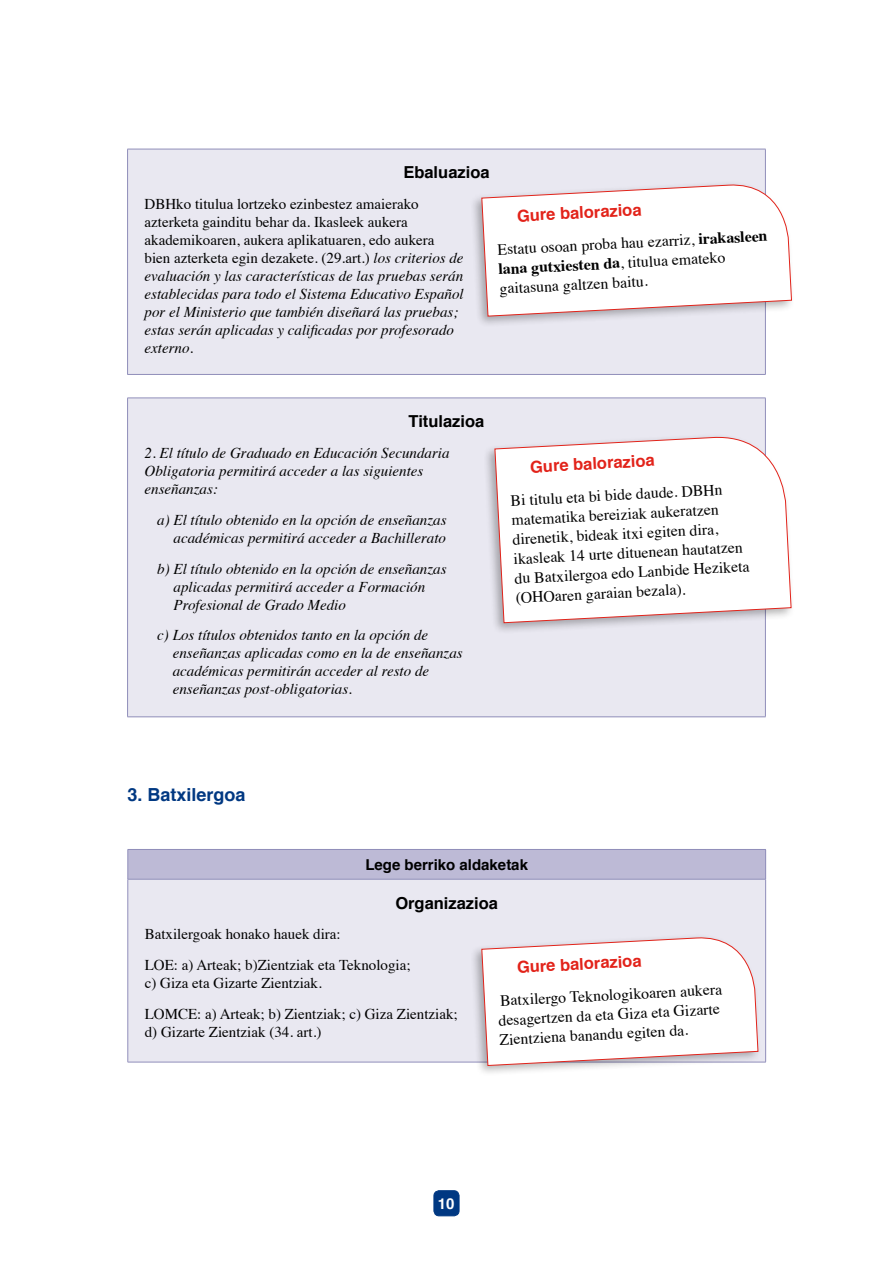
<style>
.page{position:relative;width:893px;height:1263px;background:#fff}
.page>*{position:absolute;margin:0;border:0;box-sizing:border-box;transform-origin:0 0}
.t1{font:700 18px "Helvetica";color:#003882}
.t2{font:700 16.5px "Helvetica";color:#e2231a}
.t3{font:700 16.5px "Helvetica";color:#000}
.t4{font:15.75px/19.5px "Times";color:#000}
.t5{font:italic 15px/18px "Times";color:#000}
.t6{font:15px/30.8px "Times";color:#000}
.t7{font:700 15px "Helvetica";color:#000}
.t8{font:700 15px "Helvetica";color:#fff}
.s1{font-style:normal}
.s2{font-weight:700}
</style>
<div class="page">
<div style="left:434px;top:1191px;width:25px;height:25px;background:#003882;border-radius:5px"></div>
<div style="left:434px;top:1190px;width:25px;height:26px;border:1px solid #003882;border-radius:5px"></div>
<div style="left:128px;top:149px;width:637px;height:225px;background:#e9e8f1"></div>
<hr style="left:127px;top:149px;width:639px;height:1px;background:#908eba">
<hr style="left:127px;top:149px;width:1px;height:225px;background:#908eba">
<hr style="left:765px;top:149px;width:1px;height:225px;background:#908eba">
<hr style="left:127px;top:374px;width:639px;height:1px;background:#908eba">
<div style="left:128px;top:398px;width:637px;height:319px;background:#e9e8f1"></div>
<hr style="left:127px;top:398px;width:639px;height:1px;background:#908eba">
<hr style="left:127px;top:398px;width:1px;height:319px;background:#908eba">
<hr style="left:765px;top:398px;width:1px;height:319px;background:#908eba">
<hr style="left:127px;top:716px;width:639px;height:1px;background:#908eba">
<div style="left:128px;top:849px;width:638px;height:30px;background:#bdbad6"></div>
<div style="left:128px;top:879px;width:638px;height:183px;background:#e9e8f1"></div>
<hr style="left:128px;top:849px;width:638px;height:1px;background:#908eba">
<svg style="left:128px;top:850px;width:1px;height:29px"></svg>
<svg style="left:765px;top:850px;width:1px;height:29px"></svg>
<hr style="left:128px;top:879px;width:638px;height:1px;background:#908eba">
<hr style="left:128px;top:879px;width:1px;height:183px;background:#908eba">
<hr style="left:765px;top:879px;width:1px;height:183px;background:#908eba">
<hr style="left:128px;top:1062px;width:638px;height:1px;background:#908eba">
<div style="left:470px;top:181px;width:325px;height:147px;background:#000;opacity:.3"></div>
<svg style="left:481px;top:182px;width:311px;height:135px;background:#f9f5f6"></svg>
<div style="left:483px;top:433px;width:312px;height:201px;background:#000;opacity:.3"></div>
<svg style="left:494px;top:434px;width:297px;height:189px;background:#faf7f8"></svg>
<div style="left:470px;top:933px;width:292px;height:144px;background:#000;opacity:.3"></div>
<svg style="left:481px;top:935px;width:277px;height:131px;background:#f9f5f6"></svg>
<p class="t3" style="left:403px;top:159px;width:88px">Ebaluazioa</p>
<p class="t5" style="left:145px;top:194px;width:321px"><span class="s1">DBHko titulua lortzeko ezinbestez amaierako azterketa gainditu behar da. Ikasleek aukera akademikoaren, aukera aplikatuaren, edo aukera bien azterketa egin dezakete. (29.art.)</span> los criterios de evaluación y las características de las pruebas serán establecidas para todo el Sistema Educativo Español por el Ministerio que también diseñará las pruebas; estas serán aplicadas y calificadas por profesorado externo.</p>
<p class="t2" style="left:516px;top:203px;width:126px;rotate:-3deg">Gure balorazioa</p>
<p class="t4" style="left:497px;top:239px;width:272px;rotate:-3deg">Estatu osoan proba hau ezarriz, <span class="s2">irakasleen lana gutxiesten da</span>, titulua emateko gaitasuna galtzen baitu.</p>
<p class="t3" style="left:409px;top:408px;width:77px">Titulazioa</p>
<p class="t5" style="left:145px;top:443px;width:306px">2. El título de Graduado en Educación Secundaria<br>Obligatoria permitirá acceder a las siguientes enseñanzas:</p>
<p class="t5" style="left:157px;top:510px;width:291px;text-align:right">a) El título obtenido en la opción de enseñanzas académicas permitirá acceder a Bachillerato</p>
<p class="t5" style="left:174px;top:559px;width:274px;text-indent:-16px">b) El título obtenido en la opción de enseñanzas aplicadas permitirá acceder a Formación<br>Profesional de Grado Medio</p>
<p class="t5" style="left:173px;top:625px;width:291px;text-indent:-15px">c) Los títulos obtenidos tanto en la opción de enseñanzas aplicadas como en la de enseñanzas académicas permitirán acceder al resto de enseñanzas post-obligatorias.</p>
<p class="t2" style="left:529px;top:453px;width:126px;rotate:-3deg">Gure balorazioa</p>
<p class="t4" style="left:510px;top:489px;width:237px;rotate:-3deg">Bi titulu eta bi bide daude. DBHn matematika bereiziak aukeratzen direnetik, bideak itxi egiten dira, ikasleak 14 urte dituenean hautatzen du Batxilergoa edo Lanbide Heziketa (OHOaren garaian bezala).</p>
<p class="t1" style="left:128px;top:780px;width:120px">3. Batxilergoa</p>
<p class="t7" style="left:365px;top:852px;width:164px">Lege berriko aldaketak</p>
<p class="t3" style="left:395px;top:889px;width:104px">Organizazioa</p>
<p class="t6" style="left:145px;top:918px;width:267px">Batxilergoak honako hauek dira:<br>LOE: a) Arteak; b)Zientziak eta Teknologia;</p>
<p class="t6" style="left:145px;top:966px;width:314px">c) Giza eta Gizarte Zientziak.<br>LOMCE: a) Arteak; b) Zientziak; c) Giza Zientziak;</p>
<p class="t6" style="left:145px;top:1015px;width:178px">d) Gizarte Zientziak (34. art.)</p>
<p class="t2" style="left:516px;top:954px;width:126px;rotate:-3deg">Gure balorazioa</p>
<p class="t4" style="left:497px;top:990px;width:226px;rotate:-3deg">Batxilergo Teknologikoaren aukera desagertzen da eta Giza eta Gizarte<br>Zientziena banandu egiten da.</p>
<p class="t8" style="left:438px;top:1191px;width:18px">10</p>
</div>
